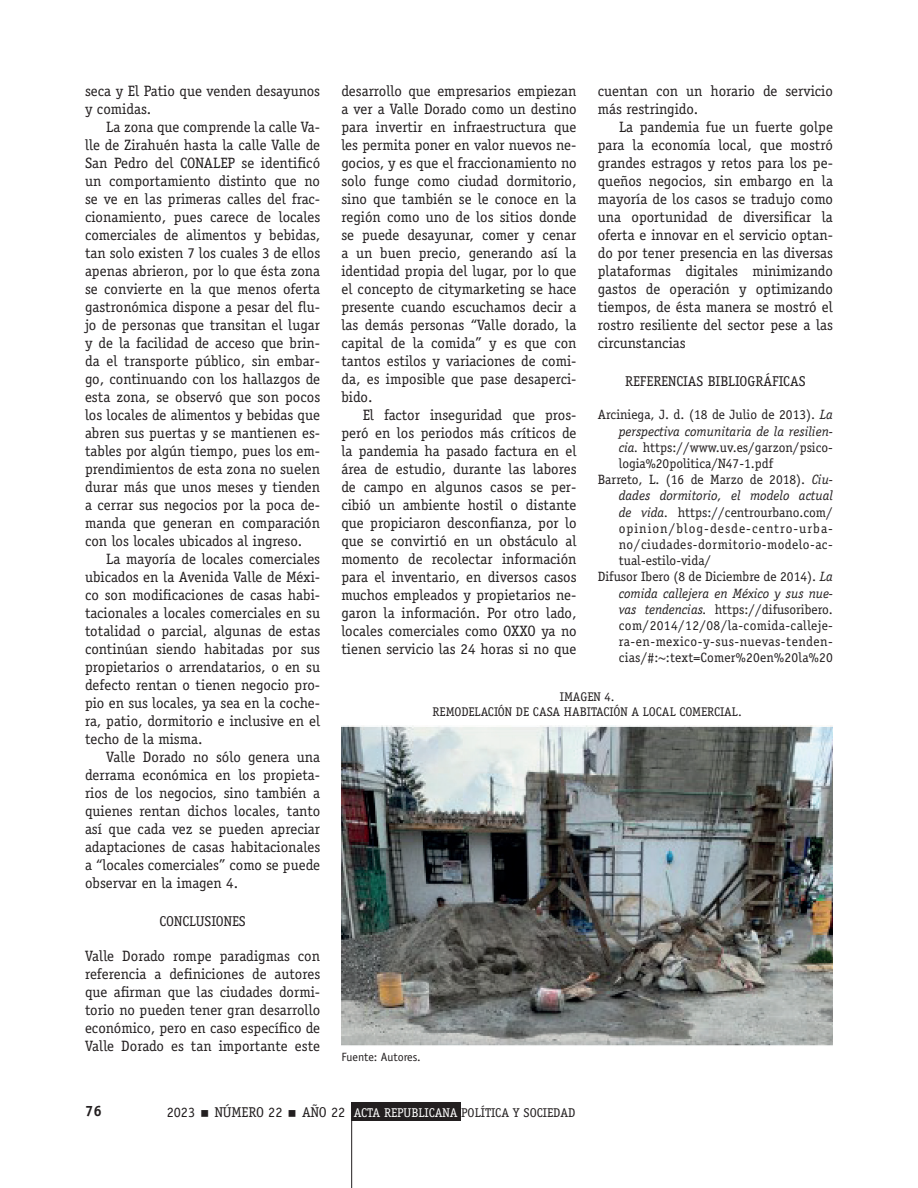
<style>
.page{position:relative;width:918px;height:1188px;background:#fff}
.page>*{position:absolute;margin:0;border:0;box-sizing:border-box;transform-origin:0 0}
.Sangria{font:15px/18px "Officina Serif Std";color:#231f20;text-align:justify}
.CUERPO_DE_TEXTO{font:15px/18px "Officina Serif Std";color:#231f20;text-align:justify}
.t1{font:700 15px "Officina Serif Std";color:#231f20}
.subtitulo{font:14.25px "Officina Serif Std";color:#231f20}
.BIBLIO{font:13.5px/16.2px "Officina Serif Std";letter-spacing:.015em;color:#231f20;text-align:justify}
.t2{font:12.75px "Officina Serif Std";color:#231f20}
.tabla{font:12.6px/15.1px "Officina Serif Std";color:#231f20;text-align:center}
.cuadroFUENTE{font:12px "Officina Sans Std";color:#231f20}
.s1{font-style:italic}
.s2{font-size:14.25px}
.s3{color:#fff}
</style>
<div class="page">
<div style="left:351px;top:1103px;width:109px;height:18px;background:#231f20"></div>
<hr style="left:351px;top:1120px;width:1px;height:68px;background:#231f20">
<img style="left:341px;top:725px;width:492px;height:321px">
<p class="Sangria" style="left:85px;top:82px;width:237px">seca y El Patio que venden desayunos y comidas.</p>
<p class="Sangria" style="left:85px;top:118px;width:237px;text-indent:21px">La zona que comprende la calle Va&shy;lle de Zirahuén hasta la calle Valle de San Pedro del CONALEP se identificó un comportamiento distinto que no se ve en las primeras calles del frac&shy;cionamiento, pues carece de locales comerciales de alimentos y bebidas, tan solo existen 7 los cuales 3 de ellos apenas abrieron, por lo que ésta zona se convierte en la que menos oferta gastronómica dispone a pesar del flu&shy;jo de personas que transitan el lugar y de la facilidad de acceso que brin&shy;da el transporte público, sin embar&shy;go, continuando con los hallazgos de esta zona, se observó que son pocos los locales de alimentos y bebidas que abren sus puertas y se mantienen es&shy;tables por algún tiempo, pues los em&shy;prendimientos de esta zona no suelen durar más que unos meses y tienden a cerrar sus negocios por la poca de&shy;manda que generan en comparación con los locales ubicados al ingreso.</p>
<p class="Sangria" style="left:85px;top:550px;width:237px;text-indent:21px">La mayoría de locales comerciales ubicados en la Avenida Valle de Méxi&shy;co son modificaciones de casas habi&shy;tacionales a locales comerciales en su totalidad o parcial, algunas de estas continúan siendo habitadas por sus propietarios o arrendatarios, o en su defecto rentan o tienen negocio pro&shy;pio en sus locales, ya sea en la coche&shy;ra, patio, dormitorio e inclusive en el techo de la misma.</p>
<p class="Sangria" style="left:85px;top:748px;width:237px;text-indent:21px">Valle Dorado no sólo genera una derrama económica en los propieta&shy;rios de los negocios, sino también a quienes rentan dichos locales, tanto así que cada vez se pueden apreciar adaptaciones de casas habitacionales a “locales comerciales” como se puede observar en la imagen 4.</p>
<p class="subtitulo" style="left:159px;top:913px;width:88px">CONCLUSIONES</p>
<p class="CUERPO_DE_TEXTO" style="left:85px;top:947px;width:237px">Valle Dorado rompe paradigmas con referencia a definiciones de autores que afirman que las ciudades dormi&shy;torio no pueden tener gran desarrollo económico, pero en caso específico de Valle Dorado es tan importante este</p>
<p class="CUERPO_DE_TEXTO" style="left:341px;top:82px;width:237px">desarrollo que empresarios empiezan a ver a Valle Dorado como un destino para invertir en infraestructura que les permita poner en valor nuevos ne&shy;gocios, y es que el fraccionamiento no solo funge como ciudad dormitorio, sino que también se le conoce en la región como uno de los sitios donde se puede desayunar, comer y cenar a un buen precio, generando así la identidad propia del lugar, por lo que el concepto de citymarketing se hace presente cuando escuchamos decir a las demás personas “Valle dorado, la capital de la comida” y es que con tantos estilos y variaciones de comi&shy;da, es imposible que pase desaperci&shy;bido.</p>
<p class="Sangria" style="left:341px;top:406px;width:237px;text-indent:21px">El factor inseguridad que pros&shy;peró en los periodos más críticos de la pandemia ha pasado factura en el área de estudio, durante las labores de campo en algunos casos se per&shy;cibió un ambiente hostil o distante que propiciaron desconfianza, por lo que se convirtió en un obstáculo al momento de recolectar información para el inventario, en diversos casos muchos empleados y propietarios ne&shy;garon la información. Por otro lado, locales comerciales como OXXO ya no tienen servicio las 24 horas si no que</p>
<p class="Sangria" style="left:598px;top:82px;width:237px">cuentan con un horario de servicio más restringido.</p>
<p class="Sangria" style="left:598px;top:118px;width:237px;text-indent:21px">La pandemia fue un fuerte golpe para la economía local, que mostró grandes estragos y retos para los pe&shy;queños negocios, sin embargo en la mayoría de los casos se tradujo como una oportunidad de diversificar la oferta e innovar en el servicio optan&shy;do por tener presencia en las diversas plataformas digitales minimizando gastos de operación y optimizando tiempos, de ésta manera se mostró el rostro resiliente del sector pese a las circunstancias</p>
<p class="subtitulo" style="left:625px;top:373px;width:182px">REFERENCIAS BIBLIOGRÁFICAS</p>
<p class="BIBLIO" style="left:619px;top:407px;width:216px;text-indent:-21px">Arciniega, J. d. (18 de Julio de 2013). <span class="s1">La perspectiva comunitaria de la resilien&shy;cia.</span> https://www.uv.es/garzon/psico&shy;logia%20politica/N47-1.pdf</p>
<p class="BIBLIO" style="left:619px;top:472px;width:216px;text-indent:-21px">Barreto, L. (16 de Marzo de 2018). <span class="s1">Ciu&shy;dades dormitorio, el modelo actual de vida.</span> https://centrourbano.com/ opinion/blog-desde-centro-urba&shy;no/ciudades-dormitorio-modelo-ac&shy;tual-estilo-vida/</p>
<p class="BIBLIO" style="left:619px;top:569px;width:216px;text-indent:-21px">Difusor Ibero (8 de Diciembre de 2014). <span class="s1">La comida callejera en México y sus nue&shy;vas tendencias.</span> https://difusoribero. com/2014/12/08/la-comida-calleje&shy;ra-en-mexico-y-sus-nuevas-tenden&shy;cias/#:~:text=Comer%20en%20la%20</p>
<p class="tabla" style="left:433px;top:689px;width:311px">IMAGEN 4.<br>REMODELACIÓN DE CASA HABITACIÓN A LOCAL COMERCIAL.</p>
<p class="cuadroFUENTE" style="left:341px;top:1050px;width:81px">Fuente: Autores.</p>
<p class="t1" style="left:85px;top:1102px;width:18px">76</p>
<p class="subtitulo" style="left:167px;top:1104px;width:30px">2023</p>
<p class="subtitulo" style="left:215px;top:1104px;width:69px">NÚMERO 22</p>
<p class="t2" style="left:302px;top:1105px;width:275px"><span class="s2">AÑO 22</span> <span class="s3">ACTA REPUBLICANA</span> POLÍTICA Y SOCIEDAD</p>
</div>
